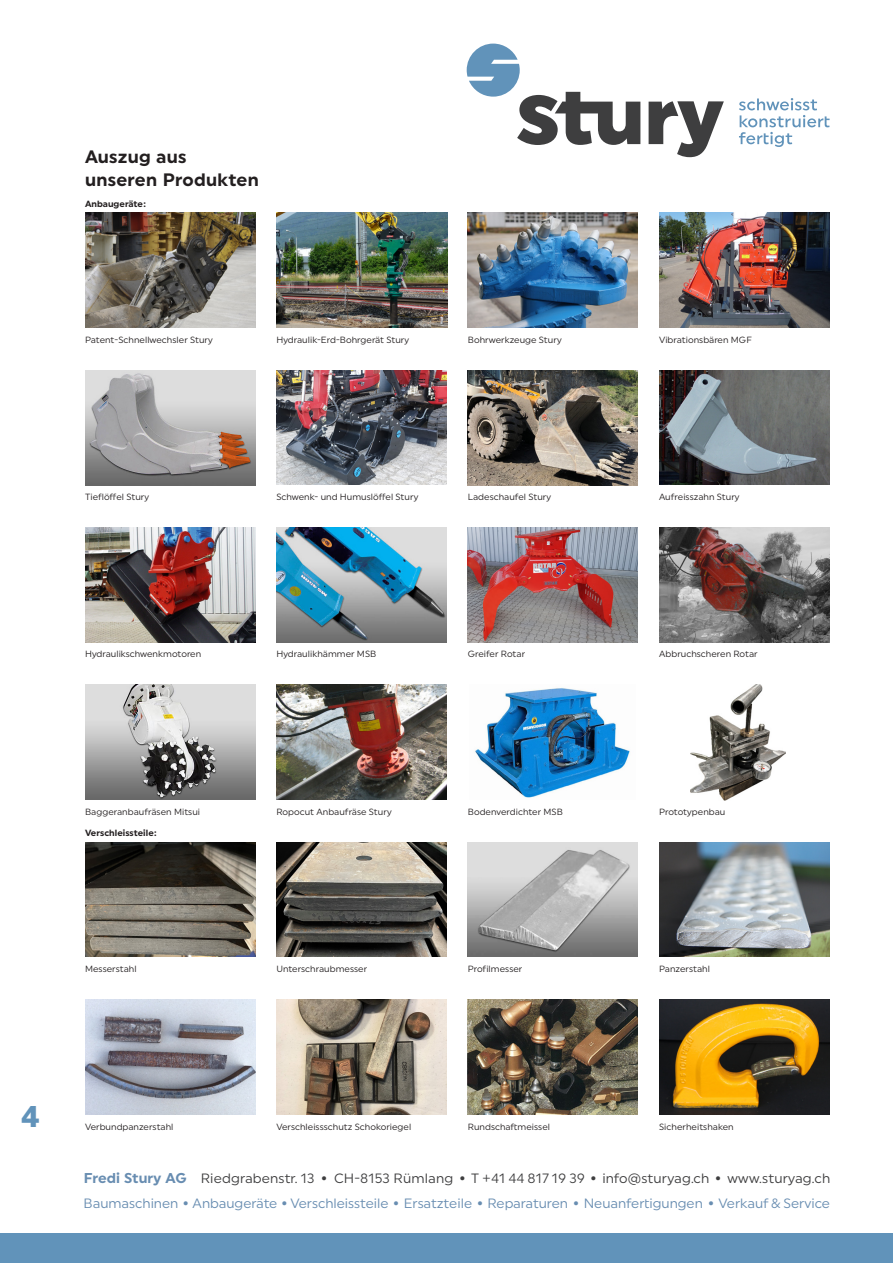
<style>
.page{position:relative;width:893px;height:1263px;background:#fff}
.page>*{position:absolute;margin:0;border:0;box-sizing:border-box;transform-origin:0 0}
.t1{font:900 30px "Uniform";color:#6193ba}
.t2{font:700 18px/22.5px "Uniform";letter-spacing:.015em;color:#231f20}
.t3{font:13.5px/24.8px "Uniform";color:#688db1}
.t4{font:9px "Uniform";letter-spacing:.005em;color:#231f20}
.t5{font:700 9px "Uniform";letter-spacing:.005em;color:#231f20}
.s1{font-weight:700;font-size:14.25px}
.s2{color:#3e3e3f}
.s3{font-weight:700;color:#3e3e3f}
.s4{font-weight:700}
</style>
<div class="page">
<svg style="left:467px;top:44px;width:173px;height:101px"></svg>
<svg style="left:649px;top:101px;width:75px;height:56px"></svg>
<svg style="left:739px;top:98px;width:90px;height:49px"></svg>
<div style="left:0;top:1233px;width:893px;height:30px;background:#6193ba"></div>
<img style="left:85px;top:213px;width:170px;height:115px">
<img style="left:276px;top:527px;width:170px;height:115px">
<img style="left:468px;top:527px;width:170px;height:115px">
<img style="left:659px;top:527px;width:170px;height:115px">
<img style="left:276px;top:685px;width:171px;height:114px">
<img style="left:475px;top:687px;width:155px;height:111px">
<img style="left:85px;top:842px;width:170px;height:114px">
<img style="left:276px;top:842px;width:170px;height:114px">
<img style="left:468px;top:842px;width:170px;height:114px">
<img style="left:276px;top:213px;width:171px;height:115px">
<img style="left:468px;top:213px;width:170px;height:115px">
<img style="left:659px;top:213px;width:170px;height:115px">
<img style="left:468px;top:370px;width:170px;height:115px">
<img style="left:659px;top:371px;width:170px;height:114px">
<img style="left:85px;top:527px;width:170px;height:115px">
<img style="left:85px;top:370px;width:170px;height:115px">
<img style="left:85px;top:685px;width:170px;height:114px">
<img style="left:659px;top:842px;width:170px;height:114px">
<img style="left:85px;top:999px;width:170px;height:116px">
<img style="left:276px;top:999px;width:170px;height:116px">
<img style="left:468px;top:999px;width:170px;height:116px">
<img style="left:659px;top:999px;width:170px;height:116px">
<img style="left:276px;top:370px;width:170px;height:115px">
<img style="left:691px;top:685px;width:95px;height:115px">
<h2 class="t2" style="left:85px;top:146px;width:175px">Auszug aus unseren Produkten</h2>
<p class="t5" style="left:85px;top:198px;width:62px">Anbaugeräte:</p>
<p class="t4" style="left:85px;top:335px;width:129px">Patent-Schnellwechsler Stury</p>
<p class="t4" style="left:276px;top:335px;width:134px">Hydraulik-Erd-Bohrgerät Stury</p>
<p class="t4" style="left:468px;top:335px;width:95px">Bohrwerkzeuge Stury</p>
<p class="t4" style="left:659px;top:335px;width:94px">Vibrationsbären MGF</p>
<p class="t4" style="left:85px;top:492px;width:66px">Tieflöffel Stury</p>
<p class="t4" style="left:276px;top:492px;width:143px">Schwenk- und Humuslöffel Stury</p>
<p class="t4" style="left:468px;top:492px;width:85px">Ladeschaufel Stury</p>
<p class="t4" style="left:659px;top:492px;width:82px">Aufreisszahn Stury</p>
<p class="t4" style="left:85px;top:649px;width:118px">Hydraulikschwenkmotoren</p>
<p class="t4" style="left:276px;top:649px;width:102px">Hydraulikhämmer MSB</p>
<p class="t4" style="left:468px;top:649px;width:59px">Greifer Rotar</p>
<p class="t4" style="left:659px;top:649px;width:100px">Abbruchscheren Rotar</p>
<p class="t4" style="left:85px;top:806px;width:117px">Baggeranbaufräsen Mitsui</p>
<p class="t5" style="left:85px;top:827px;width:73px">Verschleissteile:</p>
<p class="t4" style="left:85px;top:963px;width:53px">Messerstahl</p>
<p class="t4" style="left:276px;top:806px;width:117px">Ropocut Anbaufräse Stury</p>
<p class="t4" style="left:468px;top:806px;width:97px">Bodenverdichter MSB</p>
<p class="t4" style="left:659px;top:806px;width:68px">Prototypenbau</p>
<p class="t4" style="left:276px;top:963px;width:92px">Unterschraubmesser</p>
<p class="t4" style="left:468px;top:963px;width:56px">Profilmesser</p>
<p class="t4" style="left:659px;top:963px;width:52px">Panzerstahl</p>
<h1 class="t1" style="left:21px;top:1098px;width:20px">4</h1>
<p class="t4" style="left:85px;top:1121px;width:90px">Verbundpanzerstahl</p>
<p class="t4" style="left:276px;top:1121px;width:136px">Verschleissschutz Schokoriegel</p>
<p class="t4" style="left:468px;top:1121px;width:84px">Rundschaftmeissel</p>
<p class="t4" style="left:659px;top:1121px;width:76px">Sicherheitshaken</p>
<h3 class="t3" style="left:84px;top:1166px;width:748px"><span class="s1">Fredi Stury AG</span> <span class="s2">Riedgrabenstr. 13</span> <span class="s3">•</span> <span class="s2">CH-8153 Rümlang</span> <span class="s3">•</span> <span class="s2">T +41 44 817 19 39</span> <span class="s3">•</span> <span class="s2">info@sturyag.ch</span> <span class="s3">•</span> <span class="s2">www.sturyag.ch<br></span>Baumaschinen <span class="s4">•</span> Anbaugeräte <span class="s4">•</span> Verschleissteile <span class="s4">•</span> Ersatzteile <span class="s4">•</span> Reparaturen <span class="s4">•</span> Neuanfertigungen <span class="s4">•</span> Verkauf &amp; Service</h3>
</div>
